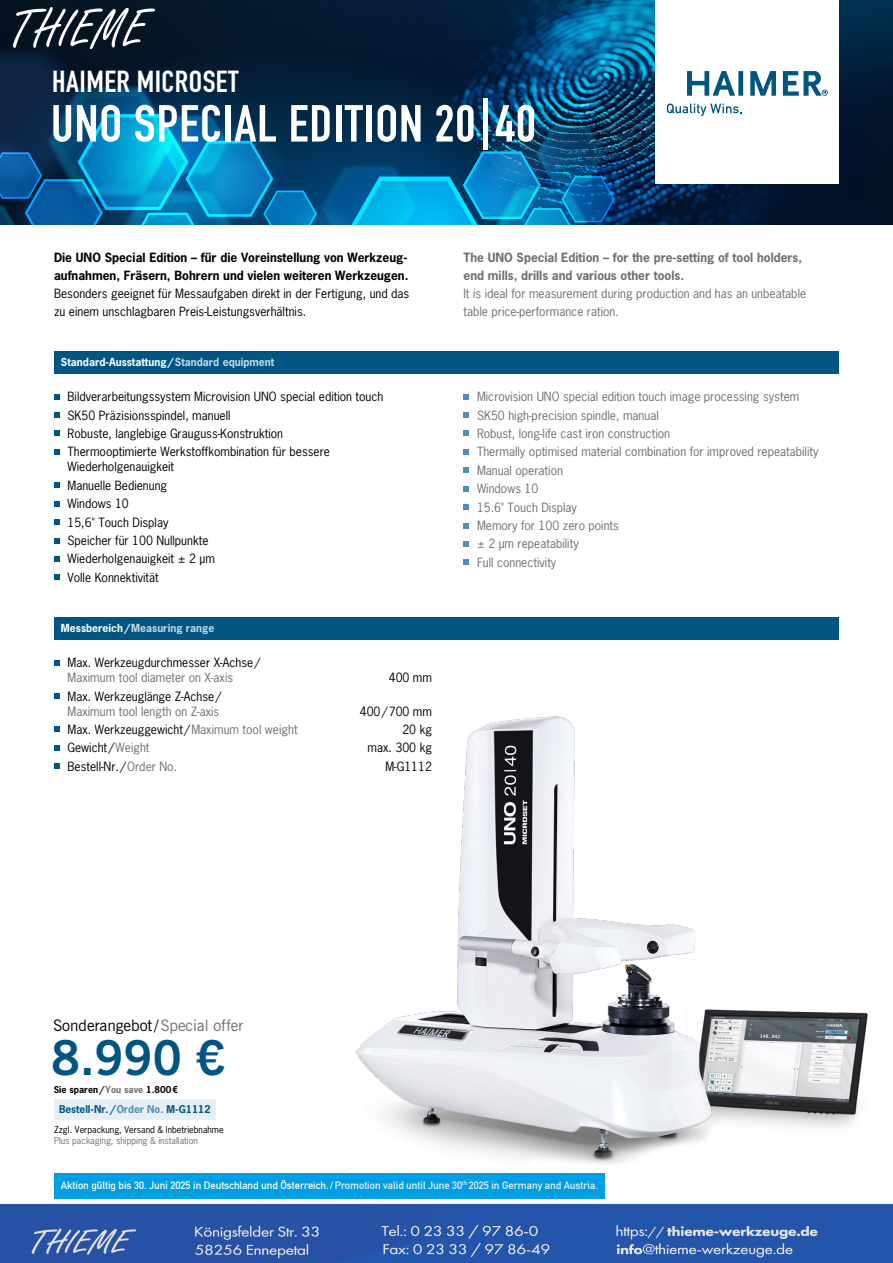
<style>
.page{position:relative;width:893px;height:1263px;background:#fff}
.page>*{position:absolute;margin:0;border:0;box-sizing:border-box;transform-origin:0 0}
.t1{font:51.3px "DIN Engschrift Std";letter-spacing:.015em;color:#fff;scale:1.05 1}
.t2{font:700 48px "News Gothic BT";color:#005681}
.t3{font:30px "DIN Engschrift Std";letter-spacing:.015em;color:#fff;scale:1.05 1}
.t4{font:15.75px "News Gothic BT";color:#000}
.t5{font:12px/18.5px "News Gothic";color:#000}
.t6{font:12px/18.5px "News Gothic";color:#706f6f}
.t7{font:700 12px/18px "News Gothic";color:#000}
.t8{font:700 12px/18px "News Gothic";color:#706f6f}
.t9{font:10.5px "DIN Mittelschrift LTW1 G";color:#fff}
.t10{font:700 10.5px "News Gothic";color:#fff}
.t11{font:700 10.5px "News Gothic";color:#c4d7e7}
.t12{font:700 10.2px "News Gothic";color:#005681}
.t13{font:9px "News Gothic";color:#000}
.t14{font:9px "News Gothic";color:#706f6f}
.t15{font:700 9px "News Gothic";color:#000}
.s1{color:#c4d7e7}
.s2{color:#fff}
.s3{color:#706f6f}
.s4{color:#4e8fb3}
.s5{font-family:"News Gothic Std"}
.s6{color:#e7eff6}
</style>
<div class="page">
<img style="left:295px;top:716px;width:573px;height:483px">
<svg style="left:0;top:0;width:893px;height:225px;background:#032846"></svg>
<svg style="left:0;top:44px;width:615px;height:181px;background:#05507b"></svg>
<div style="left:655px;top:0;width:184px;height:184px;background:#fff"></div>
<svg style="left:687px;top:71px;width:141px;height:25px"></svg>
<svg style="left:667px;top:104px;width:75px;height:12px"></svg>
<svg style="left:54px;top:394px;width:5px;height:5px"></svg>
<svg style="left:54px;top:412px;width:5px;height:6px"></svg>
<svg style="left:54px;top:431px;width:5px;height:5px"></svg>
<svg style="left:54px;top:449px;width:5px;height:5px"></svg>
<svg style="left:54px;top:483px;width:5px;height:5px"></svg>
<svg style="left:54px;top:501px;width:5px;height:5px"></svg>
<svg style="left:54px;top:519px;width:5px;height:6px"></svg>
<svg style="left:54px;top:538px;width:5px;height:5px"></svg>
<svg style="left:54px;top:556px;width:5px;height:5px"></svg>
<svg style="left:54px;top:575px;width:5px;height:5px"></svg>
<svg style="left:463px;top:394px;width:6px;height:5px"></svg>
<svg style="left:463px;top:412px;width:6px;height:6px"></svg>
<svg style="left:463px;top:431px;width:6px;height:5px"></svg>
<svg style="left:463px;top:449px;width:6px;height:5px"></svg>
<svg style="left:463px;top:468px;width:6px;height:5px"></svg>
<svg style="left:463px;top:486px;width:6px;height:5px"></svg>
<svg style="left:463px;top:504px;width:6px;height:6px"></svg>
<svg style="left:463px;top:523px;width:6px;height:5px"></svg>
<svg style="left:463px;top:541px;width:6px;height:5px"></svg>
<svg style="left:463px;top:560px;width:6px;height:5px"></svg>
<div style="left:54px;top:352px;width:785px;height:22px;background:#005681"></div>
<svg style="left:54px;top:660px;width:5px;height:5px"></svg>
<svg style="left:54px;top:693px;width:5px;height:6px"></svg>
<svg style="left:54px;top:727px;width:5px;height:5px"></svg>
<svg style="left:54px;top:745px;width:5px;height:5px"></svg>
<svg style="left:54px;top:764px;width:5px;height:5px"></svg>
<div style="left:54px;top:618px;width:785px;height:22px;background:#005681"></div>
<div style="left:54px;top:1099px;width:162px;height:20px;background:#e7eff6"></div>
<div style="left:54px;top:1173px;width:550px;height:25px;background:#009fe3"></div>
<img style="left:13px;top:8px;width:141px;height:40px">
<img style="left:0;top:1204px;width:893px;height:59px">
<h3 class="t3" style="left:52px;top:63px;width:179px">HAIMER MICROSET</h3>
<h1 class="t1" style="left:51px;top:94px;width:463px">UNO SPECIAL EDITION 20|40</h1>
<p class="t7" style="left:54px;top:248px;width:356px">Die UNO Special Edition – für die Voreinstellung von Werkzeug&shy;aufnahmen, Fräsern, Bohrern und vielen weiteren Werkzeugen.</p>
<p class="t5" style="left:54px;top:284px;width:357px;line-height:18px">Besonders geeignet für Messaufgaben direkt in der Fertigung, und das zu einem unschlagbaren Preis-Leistungsverhältnis.</p>
<p class="t10" style="left:61px;top:355px;width:215px">Standard-Ausstattung/<span class="s1">Standard equipment</span></p>
<p class="t5" style="left:67px;top:387px;width:317px">Bildverarbeitungssystem Microvision UNO special edition touch SK50 Präzisionsspindel, manuell<br>Robuste, langlebige Grauguss-Konstruktion<br>Thermooptimierte Werkstoffkombination für bessere</p>
<p class="t5" style="left:67px;top:457px;width:149px">Wiederholgenauigkeit<br>Manuelle Bedienung<br>Windows 10<br>15,6" Touch Display<br>Speicher für 100 Nullpunkte<br>Wiederholgenauigkeit ± 2 μm<br>Volle Konnektivität</p>
<p class="t11" style="left:61px;top:621px;width:155px"><span class="s2">Messbereich/</span>Measuring range</p>
<p class="t5" style="left:67px;top:653px;width:194px">Max. Werkzeugdurchmesser X-Achse/</p>
<p class="t6" style="left:67px;top:668px;width:167px">Maximum tool diameter on X-axis</p>
<p class="t5" style="left:389px;top:668px;width:45px">400 mm</p>
<p class="t5" style="left:67px;top:687px;width:155px">Max. Werkzeuglänge Z-Achse/</p>
<p class="t6" style="left:67px;top:702px;width:153px">Maximum tool length on Z-axis</p>
<p class="t5" style="left:360px;top:702px;width:74px">400/700 mm</p>
<p class="t5" style="left:67px;top:720px;width:232px">Max. Werkzeuggewicht /<span class="s3">Maximum tool weight</span></p>
<p class="t5" style="left:402px;top:720px;width:31px">20 kg</p>
<p class="t5" style="left:67px;top:738px;width:84px">Gewicht /<span class="s3">Weight</span></p>
<p class="t5" style="left:368px;top:738px;width:66px">max. 300 kg</p>
<p class="t5" style="left:67px;top:757px;width:111px">Bestell-Nr. /<span class="s3">Order No.</span></p>
<p class="t5" style="left:385px;top:757px;width:48px">M-G1112</p>
<p class="t8" style="left:463px;top:248px;width:340px">The UNO Special Edition – for the pre-setting of tool holders, end mills, drills and various other tools.</p>
<p class="t6" style="left:463px;top:284px;width:344px;line-height:18px">It is ideal for measurement during production and has an unbeatable table price-performance ration.</p>
<p class="t6" style="left:477px;top:387px;width:343px">Microvision UNO special edition touch image processing system<br>SK50 high-precision spindle, manual<br>Robust, long-life cast iron construction<br>Thermally optimised material combination for improved repeatability<br>Manual operation<br>Windows 10<br>15.6" Touch Display<br>Memory for 100 zero points<br>± 2 μm repeatability<br>Full connectivity</p>
<h3 class="t4" style="left:53px;top:1016px;width:192px">Sonderangebot/<span class="s3">Special offer</span></h3>
<h2 class="t2" style="left:51px;top:1028px;width:176px">8.990 €</h2>
<p class="t12" style="left:59px;top:1102px;width:153px">Bestell-Nr./<span class="s4">Order No.</span> M-G1112</p>
<p class="t15" style="left:54px;top:1084px;width:126px">Sie sparen/<span class="s3">You save</span> 1.800<span class="s5">€</span></p>
<p class="t13" style="left:54px;top:1124px;width:171px">Zzgl. Verpackung, Versand &amp; Inbetriebnahme</p>
<p class="t14" style="left:54px;top:1135px;width:146px">Plus packaging, shipping &amp; installation</p>
<p class="t9" style="left:61px;top:1179px;width:539px">Aktion gültig bis 30. Juni 2025 in Deutschland und Österreich./<span class="s6">Promotion valid until June 30</span><sup>th</sup> <span class="s6">2025 in Germany and Austria.</span></p>
</div>
